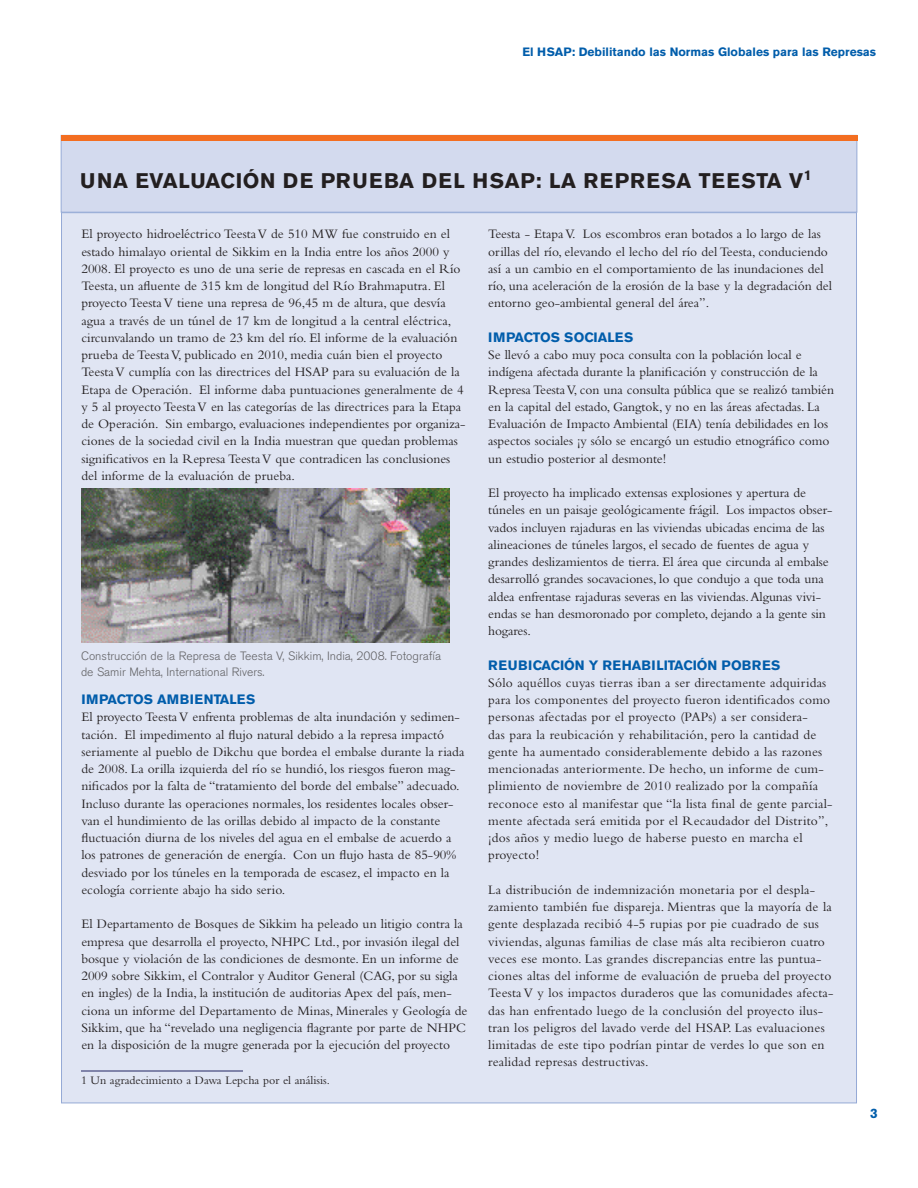
<style>
.page{position:relative;width:918px;height:1188px;background:#fff}
.page>*{position:absolute;margin:0;border:0;box-sizing:border-box;transform-origin:0 0}
.headline_2{font:700 21px "Akzidenz Grotesk BE";letter-spacing:.03em;color:#231f20}
.body{font:13.5px/17.2px "Bembo";color:#231f20}
.body-2{font:700 13.5px "Akzidenz Grotesk BE";letter-spacing:.04em;color:#015dab}
.subhead_2{font:700 13.5px "Akzidenz Grotesk BE";color:#015dab}
.caption_2{font:300 12px/15.3px "Akzidenz Grotesk BE";color:#636366}
.page_right_header{font:700 12px "Akzidenz Grotesk BE";color:#015dab}
.body-3{font:12px "Bembo";color:#231f20}
.s1{font-family:"Akzidenz Grotesk BE";font-weight:700;color:#015dab}
</style>
<div class="page">
<div style="left:61px;top:212px;width:796px;height:891px;background:#e0e5f3;border:1px solid #95aad6"></div>
<div style="left:61px;top:135px;width:796px;height:78px;background:#d3daee;border:1px solid #95aad6"></div>
<div style="left:61px;top:135px;width:796px;height:6px;background:#f36e21"></div>
<img style="left:82px;top:488px;width:368px;height:155px">
<hr style="left:81px;top:1071px;width:162px;height:1px;background:#212562">
<p class="page_right_header" style="left:522px;top:45px;width:355px">EL HSAP: DEBILITANDO LAS NORMAS GLOBALES PARA LAS REPRESAS</p>
<p class="headline_2" style="left:80px;top:169px;width:272px">UNA EVALUACIÓN DE PRUE</p>
<p class="headline_2" style="left:384px;top:169px;width:232px">BA DEL HSAP: LA REPRESA</p>
<p class="headline_2" style="left:699px;top:169px;width:16px">TEES</p>
<p class="headline_2" style="left:757px;top:169px;width:57px">TA V<sup>1</sup></p>
<p class="body" style="left:81px;top:225px;width:386px">El proyecto hidroeléctrico Teesta V de 510 MW fue construido en el estado himalayo oriental de Sikkim en la India entre los años 2000 y 2008. El proyecto es uno de una serie de represas en cascada en el Río Teesta, un afluente de 315 km de longitud del Río Brahmaputra. El proyecto Teesta V tiene una represa de 96,45 m de altura, que desvía agua a través de un túnel de 17 km de longitud a la central eléctrica, circunvalando un tramo de 23 km del río. El informe de la evaluación prueba de Teesta V, publicado en 2010, media cuán bien el proyecto Teesta V cumplía con las directrices del HSAP para su evaluación de la Etapa de Operación. El informe daba puntuaciones generalmente de 4 y 5 al proyecto Teesta V en las categorías de las directrices para la Etapa de Operación. Sin embargo, evaluaciones independientes por organiza&shy;ciones de la sociedad civil en la India muestran que quedan problemas significativos en la Represa Teesta V que contradicen las conclusiones del informe de la evaluación de prueba.</p>
<p class="caption_2" style="left:81px;top:649px;width:362px">Construcción de la Represa de Teesta V, Sikkim, India, 2008. Fotografía de Samir Mehta, International Rivers.</p>
<p class="body" style="left:81px;top:691px;width:384px"><span class="s1">IMPACTOS AMBIENTALES<br></span>El proyecto Teesta V enfrenta problemas de alta inundación y sedimen&shy;tación. El impedimento al flujo natural debido a la represa impactó seriamente al pueblo de Dikchu que bordea el embalse durante la riada de 2008. La orilla izquierda del río se hundió, los riesgos fueron mag&shy;nificados por la falta de “tratamiento del borde del embalse” adecuado.<br>Incluso durante las operaciones normales, los residentes locales obser&shy;van el hundimiento de las orillas debido al impacto de la constante fluctuación diurna de los niveles del agua en el embalse de acuerdo a los patrones de generación de energía. Con un flujo hasta de 85-90% desviado por los túneles en la temporada de escasez, el impacto en la ecología corriente abajo ha sido serio.</p>
<p class="body" style="left:81px;top:915px;width:388px">El Departamento de Bosques de Sikkim ha peleado un litigio contra la empresa que desarrolla el proyecto, NHPC Ltd., por invasión ilegal del bosque y violación de las condiciones de desmonte. En un informe de 2009 sobre Sikkim, el Contralor y Auditor General (CAG, por su sigla en ingles) de la India, la institución de auditorias Apex del país, men&shy;ciona un informe del Departamento de Minas, Minerales y Geología de Sikkim, que ha “revelado una negligencia flagrante por parte de NHPC en la disposición de la mugre generada por la ejecución del proyecto</p>
<p class="body-3" style="left:81px;top:1073px;width:251px">1 Un agradecimiento a Dawa Lepcha por el análisis.</p>
<p class="body" style="left:488px;top:225px;width:345px">Teesta - Etapa V. Los escombros eran botados a lo largo de las orillas del río, elevando el lecho del río del Teesta, conduciendo así a un cambio en el comportamiento de las inundaciones del río, una aceleración de la erosión de la base y la degradación del entorno geo-ambiental general del área”.</p>
<p class="body" style="left:488px;top:329px;width:347px"><span class="s1">IMPACTOS SOCIALES<br></span>Se llevó a cabo muy poca consulta con la población local e indígena afectada durante la planificación y construcción de la Represa Teesta V, con una consulta pública que se realizó también en la capital del estado, Gangtok, y no en las áreas afectadas. La Evaluación de Impacto Ambiental (EIA) tenía debilidades en los aspectos sociales ¡y sólo se encargó un estudio etnográfico como un estudio posterior al desmonte!</p>
<p class="body" style="left:488px;top:484px;width:346px">El proyecto ha implicado extensas explosiones y apertura de túneles en un paisaje geológicamente frágil. Los impactos obser&shy;vados incluyen rajaduras en las viviendas ubicadas encima de las alineaciones de túneles largos, el secado de fuentes de agua y grandes deslizamientos de tierra. El área que circunda al embalse desarrolló grandes socavaciones, lo que condujo a que toda una aldea enfrentase rajaduras severas en las viviendas. Algunas vivi&shy;endas se han desmoronado por completo, dejando a la gente sin hogares.</p>
<p class="body-2" style="left:488px;top:657px;width:135px">REU BICACIÓN Y REHA</p>
<p class="body" style="left:488px;top:656px;width:346px;text-indent:153px"><span class="s1">BILITACIÓN POBRES<br></span>Sólo aquéllos cuyas tierras iban a ser directamente adquiridas para los componentes del proyecto fueron identificados como personas afectadas por el proyecto (PAPs) a ser considera-<br>das para la reubicación y rehabilitación, pero la cantidad de gente ha aumentado considerablemente debido a las razones mencionadas anteriormente. De hecho, un informe de cum&shy;plimiento de noviembre de 2010 realizado por la compañía reconoce esto al manifestar que “la lista final de gente parcial&shy;mente afectada será emitida por el Recaudador del Distrito”, ¡dos años y medio luego de haberse puesto en marcha el proyecto!</p>
<p class="body" style="left:488px;top:881px;width:347px">La distribución de indemnización monetaria por el despla&shy;zamiento también fue dispareja. Mientras que la mayoría de la gente desplazada recibió 4-5 rupias por pie cuadrado de sus viviendas, algunas familias de clase más alta recibieron cuatro veces ese monto. Las grandes discrepancias entre las puntua&shy;ciones altas del informe de evaluación de prueba del proyecto Teesta V y los impactos duraderos que las comunidades afecta&shy;das han enfrentado luego de la conclusión del proyecto ilus&shy;tran los peligros del lavado verde del HSAP. Las evaluaciones limitadas de este tipo podrían pintar de verdes lo que son en realidad represas destructivas.</p>
<p class="subhead_2" style="left:870px;top:1106px;width:9px">3</p>
</div>
